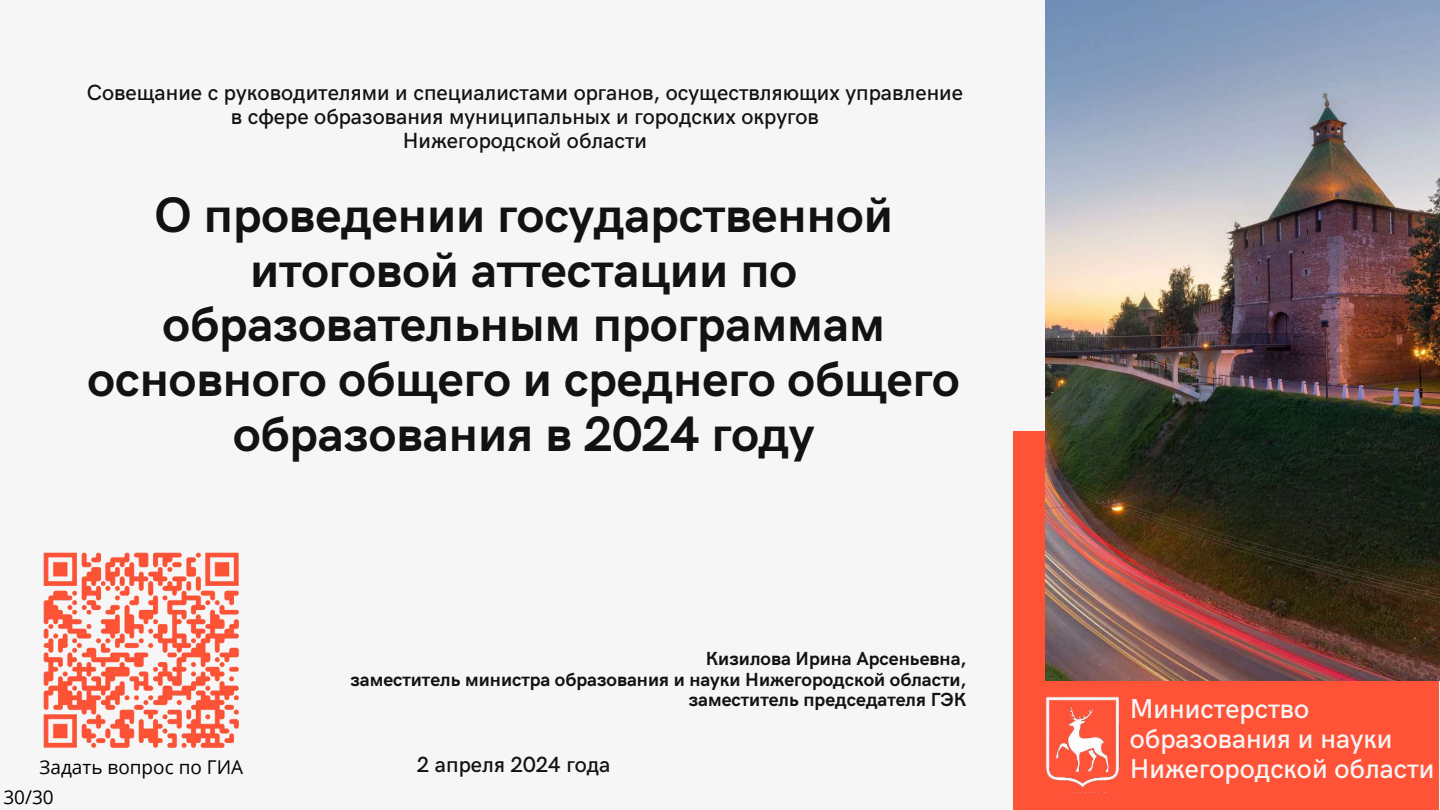
<style>
.page{position:relative;width:1440px;height:810px;background:#f6f6f6}
.page>*{position:absolute;margin:0;border:0;box-sizing:border-box;transform-origin:0 0}
.t1{font:700 50px/54.8px "HK Grotesk";color:#131114;text-align:center}
.t2{font:500 27.4px/30px "HK Grotesk";color:#f6f6f6}
.t3{font:500 22px/24px "HK Grotesk";color:#131114;text-align:center}
.t4{font:700 19px/20.2px "HK Grotesk";color:#131114;text-align:right}
.t5{font:19px "Open Sans";color:#000}
</style>
<div class="page">
<div style="left:1014px;top:432px;width:425px;height:378px;background:#ff5338"></div>
<img style="left:1046px;top:0;width:394px;height:680px">
<img style="left:1046px;top:696px;width:73px;height:97px">
<img style="left:43px;top:552px;width:196px;height:196px">
<p class="t3" style="left:87px;top:81px;width:878px">Совещание с руководителями и специалистами органов, осуществляющих управление в сфере образования муниципальных и городских округов<br>Нижегородской области</p>
<h1 class="t1" style="left:88px;top:189px;width:874px">О проведении государственной итоговой аттестации по образовательны м программам основного общего и среднего общего образования в 2024 году</h1>
<p class="t4" style="left:350px;top:650px;width:618px">Кизилова Ирина Арсеньевна,<br>заместитель министра образования и науки Нижегородской области, заместитель председателя ГЭК</p>
<p class="t2" style="left:1130px;top:695px;width:260px">Министерство образования и науки</p>
<p class="t3" style="left:417px;top:753px;width:195px">2 апреля 2024 года</p>
<p class="t5" style="left:39px;top:754px;width:205px">Задать вопрос по ГИА</p>
<p class="t2" style="left:1130px;top:755px;width:302px">Нижегородской области</p>
<p class="t5" style="left:3px;top:784px;width:52px">30/30</p>
</div>
